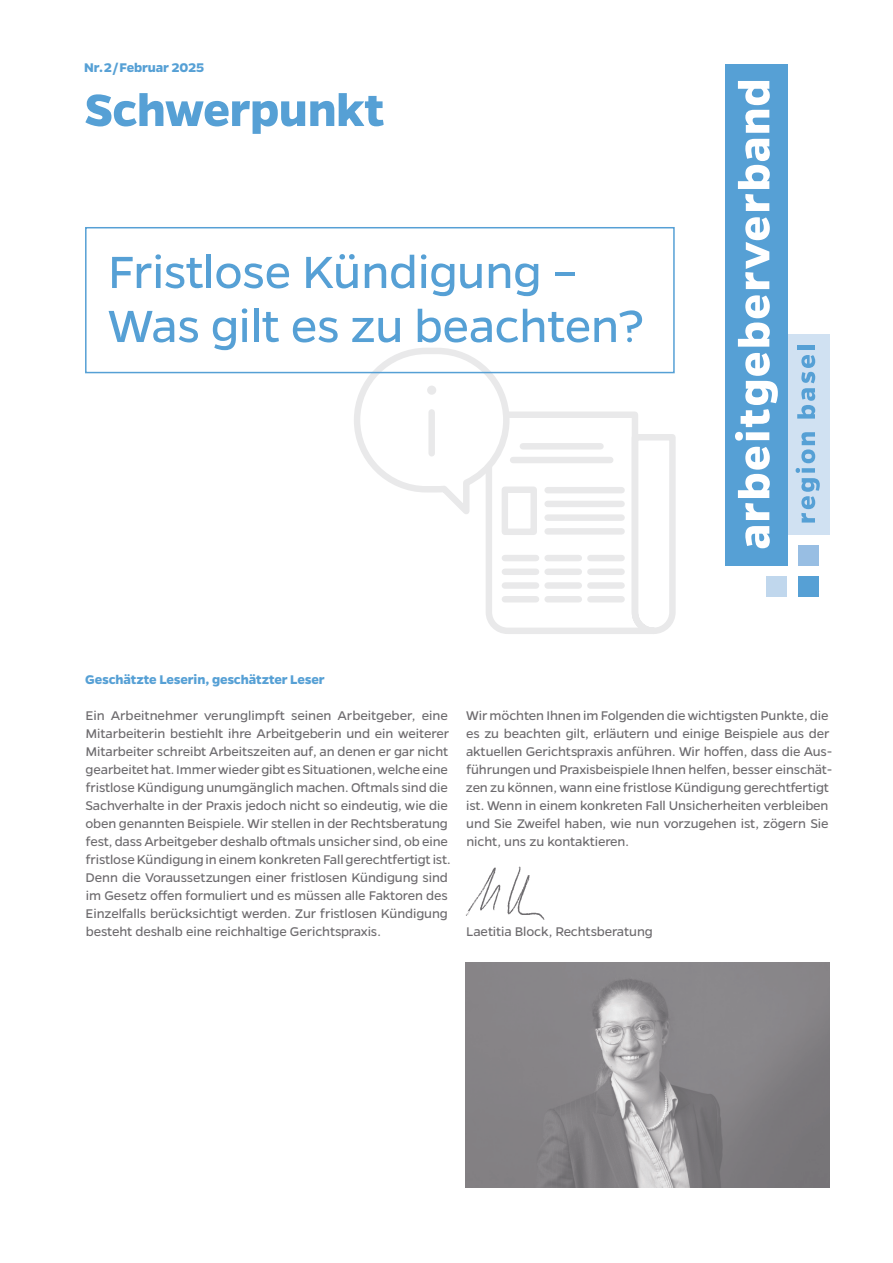
<style>
.page{position:relative;width:893px;height:1263px;background:#fff}
.page>*{position:absolute;margin:0;border:0;box-sizing:border-box;transform-origin:0 0}
.t1{font:51px/54px "Gentona";letter-spacing:-.01em;color:#56a0d5}
.t2{font:700 51px "Gentona";letter-spacing:-.01em;color:#56a0d5}
.t3{font:14.25px/18px "Gentona";letter-spacing:-.01em;color:#6d6b6e}
.t4{font:700 14.25px "Gentona";letter-spacing:-.01em;color:#56a0d5}
</style>
<div class="page">
<img style="left:466px;top:866px;width:79px;height:54px">
<img style="left:466px;top:962px;width:363px;height:225px">
<svg style="left:351px;top:348px;width:325px;height:286px"></svg>
<div style="left:428px;top:412px;width:7px;height:41px;background:#e9e9ea"></div>
<div style="left:427px;top:386px;width:9px;height:9px;background:#e9e9ea;border-radius:50%"></div>
<div style="left:787px;top:334px;width:42px;height:200px;background:#d0e1f2"></div>
<svg style="left:796px;top:432px;width:24px;height:90px"></svg>
<svg style="left:797px;top:355px;width:18px;height:64px"></svg>
<hr style="left:797px;top:346px;width:18px;height:4px;background:#56a0d5">
<div style="left:725px;top:64px;width:62px;height:502px;background:#56a0d5"></div>
<svg style="left:745px;top:526px;width:25px;height:22px"></svg>
<svg style="left:738px;top:447px;width:32px;height:73px"></svg>
<svg style="left:735px;top:353px;width:43px;height:88px"></svg>
<svg style="left:738px;top:295px;width:32px;height:52px"></svg>
<svg style="left:745px;top:217px;width:25px;height:72px"></svg>
<svg style="left:738px;top:139px;width:32px;height:72px"></svg>
<svg style="left:738px;top:81px;width:32px;height:52px"></svg>
<div style="left:766px;top:576px;width:21px;height:21px;background:#c0d7ed"></div>
<div style="left:798px;top:576px;width:21px;height:21px;background:#56a0d5"></div>
<div style="left:798px;top:545px;width:21px;height:21px;background:#98bee3"></div>
<div style="left:85px;top:227px;width:590px;height:146px;border:2px solid #56a0d5"></div>
<p class="t4" style="left:84px;top:59px;width:121px">Nr. 2/Februar 2025</p>
<h1 class="t2" style="left:84px;top:80px;width:302px">Schwerpunkt</h1>
<h1 class="t1" style="left:108px;top:245px;width:538px">Fristlose Kündigung –<br>Was gilt es zu beachten?</h1>
<p class="t4" style="left:85px;top:671px;width:241px">Geschätzte Leserin, geschätzter Leser</p>
<p class="t3" style="left:85px;top:706px;width:367px">Ein Arbeitnehmer verunglimpft seinen Arbeitgeber, eine Mitarbeiterin bestiehlt ihre Arbeitgeberin und ein weiterer Mitarbeiter schreibt Arbeitszeiten auf, an denen er gar nicht gearbeitet hat. Immer wieder gibt es Situationen, welche eine fristlose Kündigung unumgänglich machen. Oftmals sind die Sachverhalte in der Praxis jedoch nicht so eindeutig, wie die oben genannten Beispiele. Wir stellen in der Rechtsberatung fest, dass Arbeitgeber deshalb oftmals unsicher sind, ob eine fristlose Kündigung in einem konkreten Fall gerechtfertigt ist.<br>Denn die Voraussetzungen einer fristlosen Kündigung sind im Gesetz offen formuliert und es müssen alle Faktoren des Einzelfalls berücksichtigt werden. Zur fristlosen Kündigung besteht deshalb eine reichhaltige Gerichtspraxis.</p>
<p class="t3" style="left:466px;top:706px;width:368px">Wir möchten Ihnen im Folgenden die wichtigsten Punkte, die es zu beachten gilt, erläutern und einige Beispiele aus der aktuellen Gerichtspraxis anführen. Wir hoffen, dass die Aus&shy;führungen und Praxisbeispiele Ihnen helfen, besser einschät&shy;zen zu können, wann eine fristlose Kündigung gerechtfertigt ist. Wenn in einem konkreten Fall Unsicherheiten verbleiben und Sie Zweifel haben, wie nun vorzugehen ist, zögern Sie nicht, uns zu kontaktieren.</p>
<p class="t3" style="left:466px;top:922px;width:188px">Laetitia Block, Rechtsberatung</p>
</div>
